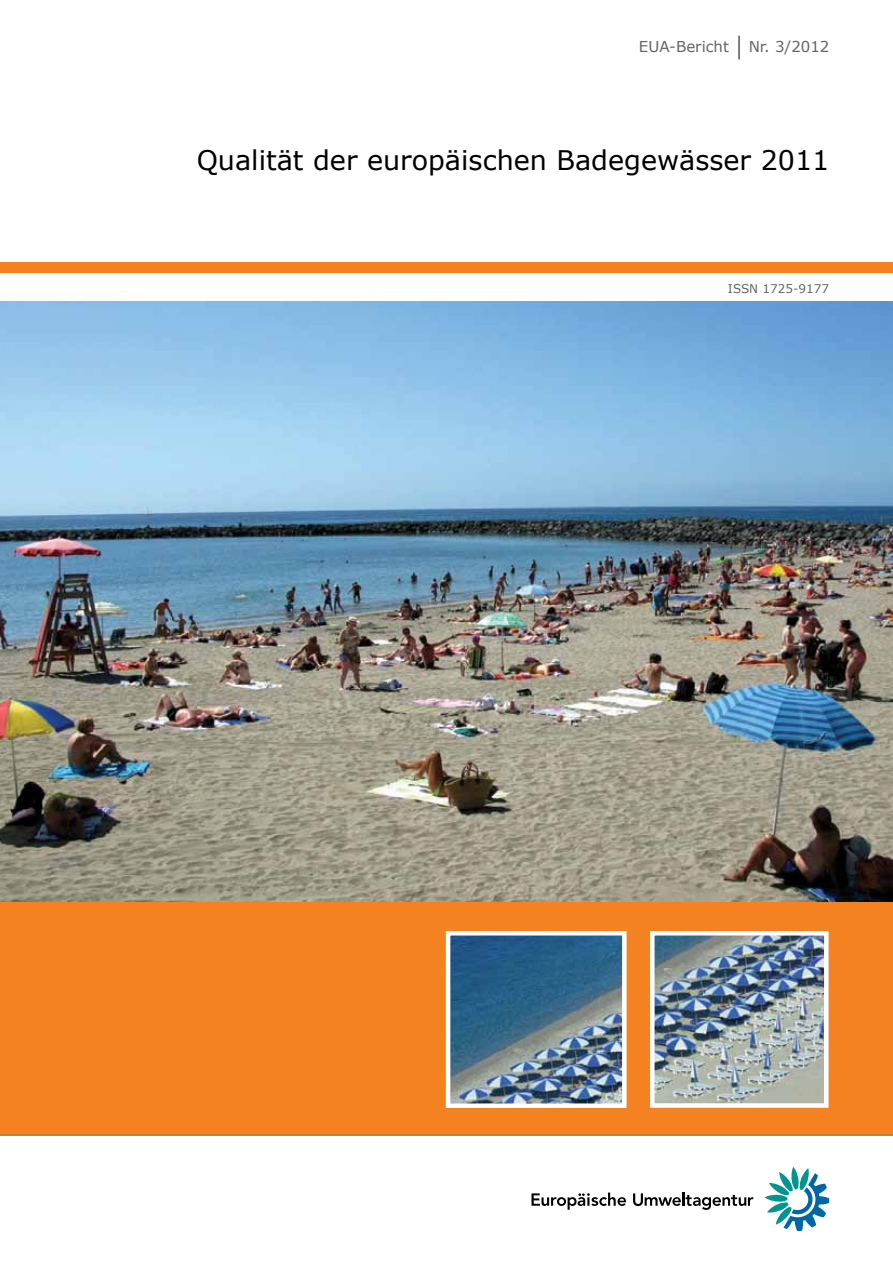
<style>
.page{position:relative;width:893px;height:1263px;background:#fff}
.page>*{position:absolute;margin:0;border:0;box-sizing:border-box;transform-origin:0 0}
.Cover_Title{font:27px "Verdana";color:#000}
.EEA_Report{font:15px "Verdana";color:#636466}
.No_X_2005{font:15px "Verdana";color:#636466}
.ISSN_No{font:12px "Verdana";color:#636466}
</style>
<div class="page">
<div style="left:0;top:901px;width:893px;height:234px;background:#f58220"></div>
<div style="left:0;top:263px;width:893px;height:10px;background:#f58220"></div>
<hr style="left:0;top:1135px;width:893px;height:1px;background:#636466">
<img style="left:655px;top:936px;width:168px;height:167px">
<div style="left:650px;top:931px;width:178px;height:177px;border:4px solid #fff"></div>
<img style="left:451px;top:936px;width:171px;height:167px">
<div style="left:446px;top:931px;width:181px;height:177px;border:4px solid #fff"></div>
<img style="left:0;top:302px;width:893px;height:599px">
<svg style="left:531px;top:1192px;width:95px;height:18px"></svg>
<svg style="left:633px;top:1192px;width:120px;height:18px"></svg>
<svg style="left:765px;top:1167px;width:64px;height:64px"></svg>
<svg style="left:739px;top:36px;width:1px;height:24px"></svg>
<p class="EEA_Report" style="left:639px;top:37px;width:92px">EUA-Bericht</p>
<p class="No_X_2005" style="left:749px;top:37px;width:82px">Nr. 3/2012</p>
<p class="Cover_Title" style="left:197px;top:143px;width:634px">Qualität der europäischen Badegewässer 2011</p>
<p class="ISSN_No" style="left:728px;top:281px;width:103px">ISSN 1725-9177</p>
</div>
